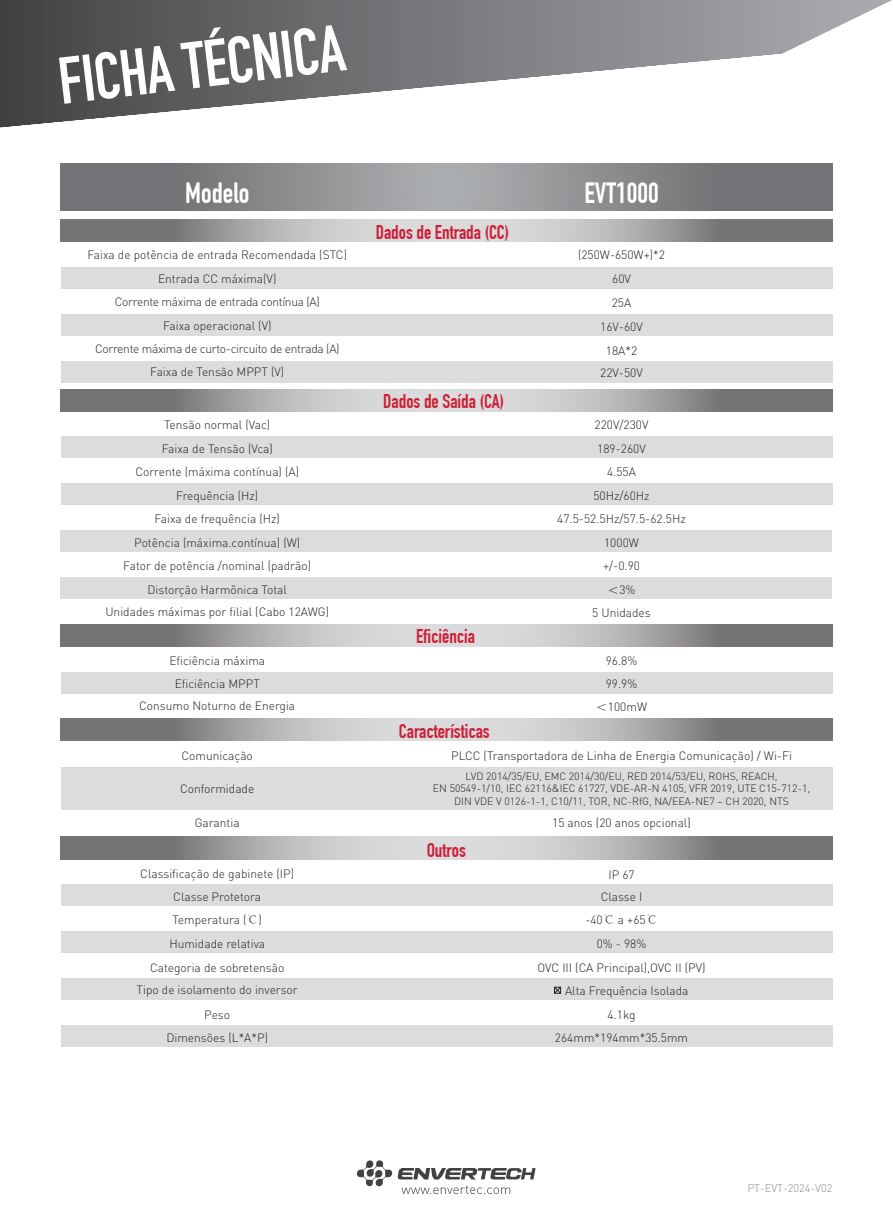
<style>
.page{position:relative;width:893px;height:1212px;background:#fff}
.page>*{position:absolute;margin:0;border:0;box-sizing:border-box;transform-origin:0 0}
.t1{font:700 65.1px "DIN Condensed";color:#fff}
.t2{font:700 28.65px "DIN Condensed";color:#fff}
.t3{font:700 19.5px "DIN Condensed";color:#cd1f37}
.t4{font:300 12px/23.4px "DIN";color:#231f20;text-align:center}
.t5{font:300 10.95px "DIN";color:#898a8d}
.t6{font:300 10.5px/12.6px "DIN";color:#231f20;text-align:center}
.s1{font-family:"Adobe Song Std"}
</style>
<div class="page">
<svg style="left:0;top:0;width:892px;height:128px"></svg>
<svg style="left:401px;top:1185px;width:109px;height:9px"></svg>
<svg style="left:398px;top:1168px;width:138px;height:11px"></svg>
<svg style="left:357px;top:1160px;width:35px;height:26px"></svg>
<div style="left:61px;top:884px;width:771px;height:22px;background:#dbdcdc"></div>
<svg style="left:61px;top:389px;width:771px;height:22px;background:#a7a5a8"></svg>
<svg style="left:61px;top:719px;width:771px;height:22px;background:#a7a5a8"></svg>
<svg style="left:61px;top:837px;width:771px;height:22px;background:#a7a5a8"></svg>
<svg style="left:61px;top:163px;width:771px;height:48px;background:#88888b"></svg>
<div style="left:61px;top:267px;width:771px;height:21px;background:#dbdcdc"></div>
<div style="left:61px;top:314px;width:771px;height:21px;background:#dbdcdc"></div>
<div style="left:61px;top:361px;width:771px;height:22px;background:#dbdcdc"></div>
<div style="left:61px;top:436px;width:771px;height:22px;background:#dbdcdc"></div>
<div style="left:61px;top:484px;width:771px;height:21px;background:#dbdcdc"></div>
<div style="left:61px;top:531px;width:771px;height:21px;background:#dbdcdc"></div>
<div style="left:61px;top:578px;width:771px;height:21px;background:#dbdcdc"></div>
<div style="left:61px;top:672px;width:771px;height:21px;background:#dbdcdc"></div>
<div style="left:61px;top:931px;width:771px;height:22px;background:#dbdcdc"></div>
<div style="left:61px;top:978px;width:771px;height:22px;background:#dbdcdc"></div>
<div style="left:61px;top:1025px;width:771px;height:22px;background:#dbdcdc"></div>
<div style="left:61px;top:767px;width:771px;height:43px;background:#dbdcdc"></div>
<svg style="left:61px;top:220px;width:771px;height:22px;background:#a7a5a8"></svg>
<svg style="left:61px;top:624px;width:771px;height:23px;background:#a7a5a8"></svg>
<svg style="left:554px;top:987px;width:7px;height:7px"></svg>
<h1 class="t1" style="left:54px;top:47px;width:289px;rotate:-7deg">FICHA T…CNICA</h1>
<h2 class="t2" style="left:185px;top:177px;width:66px">Modelo</h2>
<h2 class="t2" style="left:584px;top:177px;width:76px">EVT1000</h2>
<p class="t4" style="left:87px;top:244px;width:261px">Faixa de potência de entrada Recomendada (STC)<br>Entrada CC máxima(V)<br>Corrente máxima de entrada contínua (A)<br>Faixa operacional (V)<br>Corrente máxima de curto-circuito de entrada (A)<br>Faixa de Tensão MPPT (V)</p>
<p class="t4" style="left:164px;top:414px;width:108px">Tensão normal (Vac)</p>
<p class="t4" style="left:162px;top:438px;width:113px">Faixa de Tensão (Vca)</p>
<p class="t4" style="left:135px;top:461px;width:165px">Corrente (máxima contínua) (A)</p>
<p class="t4" style="left:176px;top:485px;width:84px">Frequência (Hz)</p>
<p class="t4" style="left:154px;top:508px;width:127px">Faixa de frequência (Hz)</p>
<p class="t4" style="left:134px;top:532px;width:168px">Potência (máxima.contínua) (W)</p>
<p class="t4" style="left:123px;top:555px;width:189px;line-height:24.2px">Fator de potência /nominal (padrão)<br>Distorção Harmônica Total</p>
<p class="t4" style="left:105px;top:601px;width:225px">Unidades máximas por filial (Cabo 12AWG)</p>
<p class="t4" style="left:169px;top:649px;width:97px">Eficiência máxima</p>
<p class="t4" style="left:139px;top:673px;width:158px;line-height:22.4px">Eficiência MPPT<br>Consumo Noturno de Energia</p>
<p class="t4" style="left:181px;top:745px;width:73px">Comunicação</p>
<p class="t4" style="left:180px;top:777px;width:76px">Conformidade</p>
<p class="t4" style="left:195px;top:812px;width:46px">Garantia</p>
<p class="t4" style="left:140px;top:864px;width:155px;line-height:22.2px">Classificação de gabinete (IP)<br>Classe Protetora</p>
<p class="t4" style="left:137px;top:909px;width:163px">Temperatura (<span class="s1">℃</span>)<br>Humidade relativa<br>Categoria de sobretensão<br>Tipo de isolamento do inversor</p>
<p class="t4" style="left:166px;top:1004px;width:103px;line-height:23px">Peso<br>Dimensões (L*A*P)</p>
<h3 class="t3" style="left:376px;top:221px;width:135px">Dados de Entrada (CC)</h3>
<h3 class="t3" style="left:383px;top:391px;width:122px">Dados de SaÌda (CA)</h3>
<h3 class="t3" style="left:416px;top:626px;width:60px">EficiÍncia</h3>
<h3 class="t3" style="left:399px;top:721px;width:92px">CaracterÌsticas</h3>
<p class="t4" style="left:578px;top:243px;width:89px;line-height:24px">(250W-650W+)*2<br>60V<br>25A<br>16V-60V<br>18A*2</p>
<p class="t4" style="left:600px;top:362px;width:44px">22V-50V</p>
<p class="t4" style="left:557px;top:414px;width:130px">220V/230V<br>189-260V<br>4.55A<br>50Hz/60Hz<br>47.5-52.5Hz/57.5-62.5Hz<br>1000W<br>+/-0.90</p>
<p class="t4" style="left:607px;top:579px;width:30px"><span class="s1">＜</span>3%</p>
<p class="t4" style="left:592px;top:601px;width:60px">5 Unidades</p>
<p class="t4" style="left:596px;top:650px;width:53px;line-height:23px">96.8%<br>99.9%<span class="s1">＜</span>100mW</p>
<p class="t4" style="left:451px;top:745px;width:342px">PLCC (Transportadora de Linha de Energia Comunicação) / Wi-Fi</p>
<p class="t6" style="left:433px;top:770px;width:379px">LVD 2014/35/EU, EMC 2014/30/EU, RED 2014/53/EU, ROHS, REACH,<br>EN 50549-1/10, IEC 62116&amp;IEC 61727, VDE-AR-N 4105, VFR 2019, UTE C15-712-1,<br>DIN VDE V 0126-1-1, C10/11, TOR, NC-RfG, NA/EEA-NE7 – CH 2020, NTS</p>
<h3 class="t3" style="left:427px;top:839px;width:41px">Outros</h3>
<p class="t4" style="left:552px;top:812px;width:140px">15 anos (20 anos opcional)</p>
<p class="t4" style="left:601px;top:864px;width:43px;line-height:22.2px">IP 67<br>Classe I</p>
<p class="t4" style="left:597px;top:933px;width:51px">0% - 98%</p>
<p class="t4" style="left:585px;top:909px;width:74px">-40<span class="s1">℃</span> a +65<span class="s1">℃</span></p>
<p class="t4" style="left:538px;top:957px;width:169px">OVC III (CA Principal),OVC II (PV)</p>
<p class="t4" style="left:565px;top:979px;width:125px">Alta Frequência Isolada</p>
<p class="t4" style="left:607px;top:1004px;width:30px">4.1kg</p>
<p class="t4" style="left:555px;top:1027px;width:135px">264mm*194mm*35.5mm</p>
<p class="t5" style="left:747px;top:1182px;width:86px">PT-EVT-2024-V02</p>
</div>
